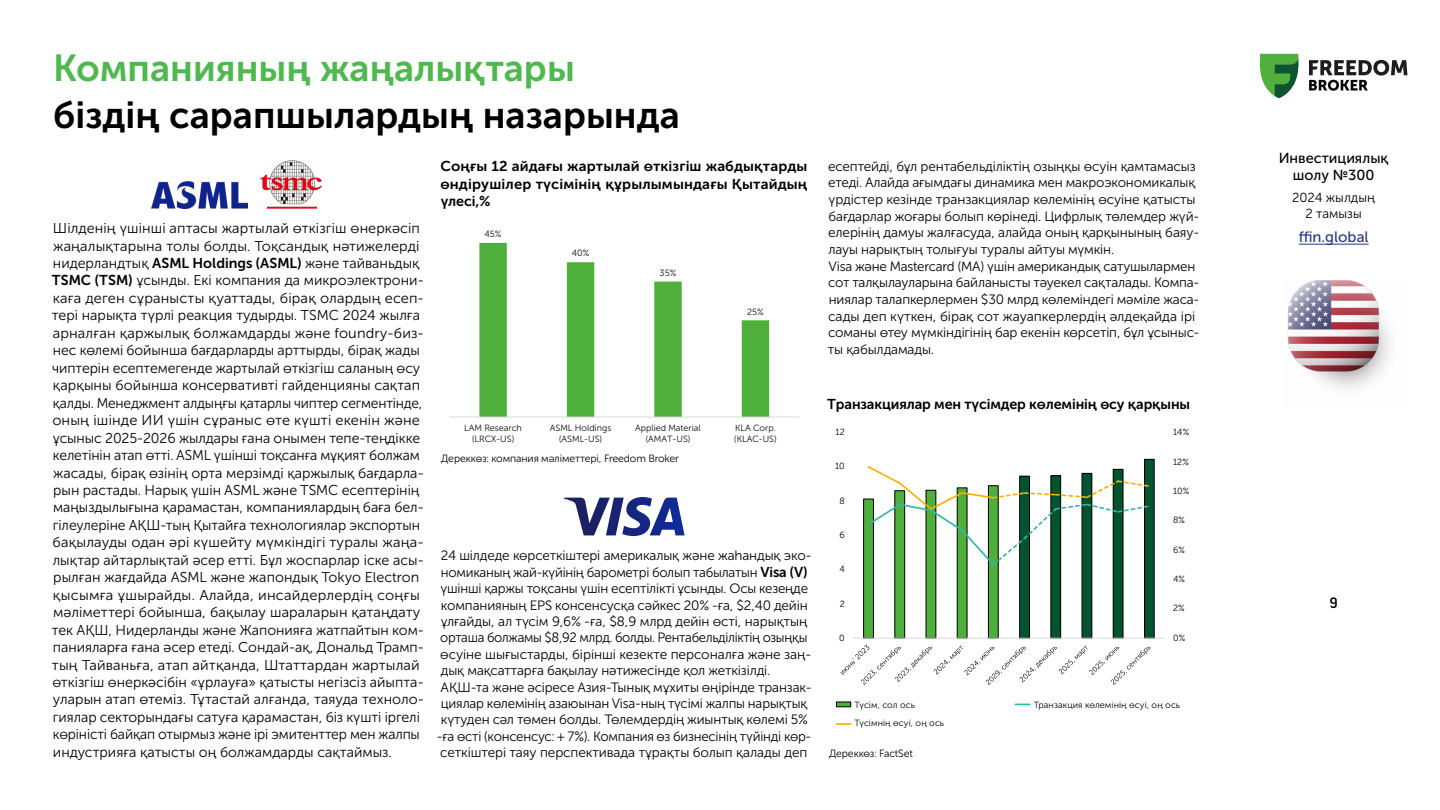
<style>
.page{position:relative;width:1440px;height:810px;background:#fff}
.page>*{position:absolute;margin:0;border:0;box-sizing:border-box;transform-origin:0 0}
.t1{font:37.5px "Museo Sans Cyrl 700";color:#000}
.t2{font:37.5px "Museo Sans Cyrl 700";color:#4fb84f}
.t3{font:15px "Museo Sans Cyrl 500";color:#293882}
.t4{font:14.48px/17.4px "Museo Sans Cyrl 500";color:#000;text-align:center}
.t5{font:500 14.48px "Good Pro";color:#000}
.t6{font:14.25px/17.5px "Museo Sans Cyrl 300";color:#000}
.t7{font:14.25px/17.2px "Museo Sans Cyrl 700";letter-spacing:-.01em;color:#000;text-align:justify}
.t8{font:13.5px/16.4px "Museo Sans Cyrl 300";letter-spacing:-.01em;color:#000}
.t9{font:13.05px/15.7px "Museo Sans Cyrl 300";color:#000;text-align:center}
.t10{font:10.5px "Museo Sans Cyrl 300";letter-spacing:-.01em;color:#000}
.t11{font:9px/10.8px "Museo Sans Cyrl 300";color:#0d0d0d;text-align:center}
.t12{font:9px/18.5px "Museo Sans Cyrl 300";letter-spacing:.01em;color:#000}
.t13{font:8.93px "Museo Sans Cyrl 300";color:#000}
.s1{font-family:"Museo Sans Cyrl 700"}
.s2{font-family:"Museo Sans Cyrl 700";font-size:14.25px}
</style>
<div class="page">
<hr style="left:1299px;top:244px;width:70px;height:1px;background:#293882">
<svg style="left:1260px;top:54px;width:38px;height:44px"></svg>
<svg style="left:1309px;top:60px;width:98px;height:31px"></svg>
<img style="left:1288px;top:281px;width:102px;height:108px">
<img style="left:152px;top:181px;width:95px;height:27px">
<img style="left:261px;top:161px;width:60px;height:47px">
<svg style="left:479px;top:243px;width:290px;height:174px"></svg>
<hr style="left:449px;top:417px;width:350px;height:1px;background:#d9d9d9">
<svg style="left:564px;top:497px;width:121px;height:39px"></svg>
<div style="left:1145px;top:459px;width:9px;height:179px;background:#03532f"></div>
<hr style="left:853px;top:638px;width:312px;height:1px;background:#d9d9d9">
<svg style="left:863px;top:465px;width:288px;height:174px"></svg>
<svg style="left:841px;top:645px;width:309px;height:40px"></svg>
<svg style="left:836px;top:702px;width:15px;height:5px"></svg>
<svg style="left:1015px;top:704px;width:15px;height:1px"></svg>
<svg style="left:836px;top:723px;width:15px;height:2px"></svg>
<h1 class="t2" style="left:53px;top:47px;width:523px">Компанияның жаңалықтары</h1>
<h1 class="t1" style="left:53px;top:95px;width:628px">біздің сарапшылардың назарында</h1>
<p class="t6" style="left:52px;top:220px;width:374px">Шілденің үшінші аптасы жартылай өткізгіш өнеркәсіп жаңалықтарына толы болды. Тоқсандық нәтижелерді нидерландтық <span class="s1">ASML Holdings (ASML)</span> және тайваньдық <span class="s1">TSMC (TSM)</span> ұсынды. Екі компания да микроэлектрони&shy;каға деген сұранысты қуаттады, бірақ олардың есеп&shy;тері нарықта түрлі реакция тудырды. TSMC 2024 жылға арналған қаржылық болжамдарды және foundry-биз&shy;нес көлемі бойынша бағдарларды арттырды, бірақ жады чиптерін есептемегенде жартылай өткізгіш саланың өсу қарқыны бойынша консервативті гайденцияны сақтап қалды. Менеджмент алдыңғы қатарлы чиптер сегментінде, оның ішінде ИИ үшін сұраныс өте күшті екенін және ұсыныс 2025-2026 жылдары ғана онымен тепе-теңдікке келетінін атап өтті. ASML үшінші тоқсанға мұқият болжам жасады, бірақ өзінің орта мерзімді қаржылық бағдарла&shy;рын растады. Нарық үшін ASML және TSMC есептерінің маңыздылығына қарамастан, компаниялардың баға бел&shy;гілеулеріне АҚШ-тың Қытайға технологиялар экспортын бақылауды одан әрі күшейту мүмкіндігі туралы жаңа&shy;лықтар айтарлықтай әсер етті. Бұл жоспарлар іске асы&shy;рылған жағдайда ASML және жапондық Tokyo Electron қысымға ұшырайды. Алайда, инсайдерлердің соңғы мәліметтері бойынша, бақылау шараларын қатаңдату тек АҚШ, Нидерланды және Жапонияға жатпайтын ком&shy;панияларға ғана әсер етеді. Сондай-ақ, Дональд Трамп&shy;тың Тайваньға, атап айтқанда, Штаттардан жартылай өткізгіш өнеркәсібін «ұрлауға» қатысты негізсіз айыпта&shy;уларын атап өтеміз. Тұтастай алғанда, таяуда техноло&shy;гиялар секторындағы сатуға қарамастан, біз күшті іргелі көріністі байқап отырмыз және ірі эмитенттер мен жалпы индустрияға қатысты оң болжамдарды сақтаймыз.</p>
<p class="t7" style="left:440px;top:158px;width:369px">Соңғы 12 айдағы жартылай өткізгіш жабдықтарды өндірушілер түсімінің құрылымындағы Қытайдың үлесі,%</p>
<p class="t11" style="left:485px;top:229px;width:18px">45%</p>
<p class="t11" style="left:572px;top:248px;width:19px">40%</p>
<p class="t11" style="left:660px;top:267px;width:18px">35%</p>
<p class="t11" style="left:747px;top:306px;width:18px">25%</p>
<p class="t11" style="left:464px;top:423px;width:59px">LAM Research (LRCX-US)</p>
<p class="t11" style="left:550px;top:423px;width:63px">ASML Holdings (ASML-US)</p>
<p class="t11" style="left:635px;top:423px;width:67px">Applied Material (AMAT-US)</p>
<p class="t11" style="left:734px;top:423px;width:44px;text-align:left">KLA Corp. (KLAC-US)</p>
<p class="t10" style="left:441px;top:452px;width:239px">Дереккөз: компания мәліметтері, Freedom Broker</p>
<p class="t8" style="left:437px;top:547px;width:376px">24 шілдеде көрсеткіштері америкалық және жаһандық эко&shy;номиканың жай-күйінің барометрі болып табылатын <span class="s2">Visa (V) </span>үшінші қаржы тоқсаны үшін есептілікті ұсынды. Осы кезеңде компанияның EPS консенсусқа сәйкес 20% -ға, $2,40 дейін ұлғайды, ал түсім 9,6% -ға, $8,9 млрд дейін өсті, нарықтың орташа болжамы $8,92 млрд. болды. Рентабельділіктің озыңқы өсуіне шығыстарды, бірінші кезекте персоналға және заң&shy;дық мақсаттарға бақылау нәтижесінде қол жеткізілді.<br>АҚШ-та және әсіресе Азия-Тынық мұхиты өңірінде транзак&shy;циялар көлемінің азаюынан Visa-ның түсімі жалпы нарықтық күтуден сәл төмен болды. Төлемдердің жиынтық көлемі 5% -ға өсті (консенсус: + 7%). Компания өз бизнесінің түйінді көр&shy;сеткіштері таяу перспективада тұрақты болып қалады деп</p>
<p class="t8" style="left:828px;top:158px;width:373px;line-height:16.6px">есептейді, бұл рентабельділіктің озыңқы өсуін қамтамасыз етеді. Алайда ағымдағы динамика мен макроэкономикалық үрдістер кезінде транзакциялар көлемінің өсуіне қатысты бағдарлар жоғары болып көрінеді. Цифрлық төлемдер жүй&shy;елерінің дамуы жалғасуда, алайда оның қарқынының баяу&shy;лауы нарықтың толығуы туралы айтуы мүмкін.<br>Visa және Mastercard (MA) үшін американдық сатушылармен сот талқылауларына байланысты тәуекел сақталады. Компа&shy;ниялар талапкерлермен $30 млрд көлеміндегі мәміле жаса&shy;сады деп күткен, бірақ сот жауапкерлердің әлдеқайда ірі соманы өтеу мүмкіндігінің бар екенін көрсетіп, бұл ұсыныс&shy;ты қабылдамады.</p>
<p class="t7" style="left:827px;top:396px;width:364px">Транзакциялар мен түсімдер көлемінің өсу қарқыны</p>
<p class="t13" style="left:836px;top:427px;width:11px">12</p>
<p class="t13" style="left:835px;top:462px;width:11px">10</p>
<p class="t13" style="left:839px;top:496px;width:7px">8</p>
<p class="t13" style="left:840px;top:530px;width:7px">6</p>
<p class="t13" style="left:839px;top:564px;width:7px">4</p>
<p class="t13" style="left:840px;top:599px;width:7px">2</p>
<p class="t13" style="left:839px;top:633px;width:7px">0</p>
<p class="t13" style="left:1173px;top:427px;width:18px">14%</p>
<p class="t13" style="left:1173px;top:457px;width:17px">12%</p>
<p class="t13" style="left:1173px;top:486px;width:18px">10%</p>
<p class="t13" style="left:1173px;top:515px;width:13px">8%</p>
<p class="t13" style="left:1173px;top:545px;width:13px">6%</p>
<p class="t13" style="left:1173px;top:574px;width:13px">4%</p>
<p class="t13" style="left:1173px;top:604px;width:13px">2%</p>
<p class="t13" style="left:1173px;top:633px;width:14px">0%</p>
<p class="t13" style="left:852px;top:699px;width:81px">Выручка, левая ось</p>
<p class="t13" style="left:1031px;top:699px;width:156px">Рост объема транзакций, правая ось</p>
<p class="t13" style="left:852px;top:719px;width:108px">Рост выручки, правая ось</p>
<p class="t10" style="left:829px;top:748px;width:85px">Дереккөз: FactSet</p>
<p class="t12" style="left:855px;top:695px;width:91px">Түсім, сол ось<br>Түсімнің өсуі, оң ось</p>
<p class="t12" style="left:1034px;top:695px;width:148px">Транзакция көлемінің өсуі, оң ось</p>
<p class="t4" style="left:1279px;top:149px;width:111px">Инвестициялық шолу №300</p>
<p class="t9" style="left:1292px;top:190px;width:84px">2024 жылдың<br>2 тамызы</p>
<p class="t3" style="left:1299px;top:229px;width:71px">ffin.global</p>
<p class="t5" style="left:1330px;top:595px;width:9px">9</p>
</div>
